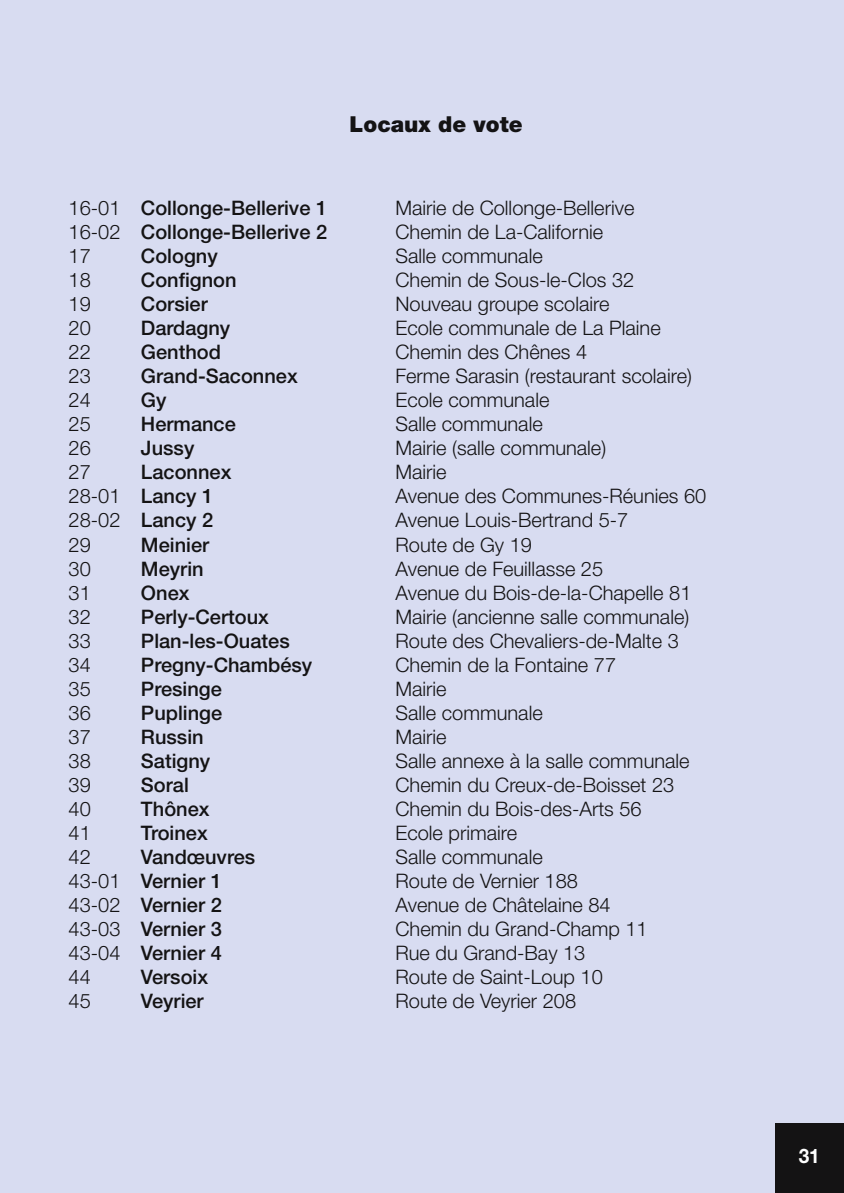
<style>
.page{position:relative;width:844px;height:1193px;background:#fff}
.page>*{position:absolute;margin:0;border:0;box-sizing:border-box;transform-origin:0 0}
.t1{font:900 22px "Helvetica Neue";color:#141314}
.t2{font:20px "Helvetica Neue Light TT";color:#141314}
.t3{font:500 20px "Helvetica Neue";color:#141314}
.t4{font:700 20px "Helvetica Neue";color:#fff;scale:.95 1}
.s1{font-family:"Helvetica Neue Light TT";font-weight:400}
</style>
<div class="page">
<div style="left:0;top:0;width:843px;height:1193px;background:#d8dcf1"></div>
<p class="t1" style="left:349px;top:116px;width:174px">Locaux de vote</p>
<p class="t3" style="left:68px;top:201px;width:260px"><span class="s1">16-01</span> Collonge-Bellerive 1</p>
<p class="t2" style="left:395px;top:201px;width:240px">Mairie de Collonge-Bellerive</p>
<p class="t3" style="left:68px;top:225px;width:260px"><span class="s1">16-02</span> Collonge-Bellerive 2</p>
<p class="t2" style="left:395px;top:225px;width:209px">Chemin de La-Californie</p>
<p class="t2" style="left:68px;top:249px;width:24px">17</p>
<p class="t3" style="left:141px;top:249px;width:78px">Cologny</p>
<p class="t2" style="left:395px;top:249px;width:149px">Salle communale</p>
<p class="t2" style="left:68px;top:273px;width:24px">18</p>
<p class="t3" style="left:141px;top:273px;width:97px">Confignon</p>
<p class="t2" style="left:395px;top:273px;width:240px">Chemin de Sous-le-Clos 32</p>
<p class="t2" style="left:68px;top:297px;width:24px">19</p>
<p class="t3" style="left:141px;top:297px;width:68px">Corsier</p>
<p class="t2" style="left:395px;top:297px;width:215px">Nouveau groupe scolaire</p>
<p class="t2" style="left:68px;top:321px;width:24px">20</p>
<p class="t3" style="left:141px;top:321px;width:91px">Dardagny</p>
<p class="t2" style="left:395px;top:321px;width:266px">Ecole communale de La Plaine</p>
<p class="t2" style="left:68px;top:345px;width:24px">22</p>
<p class="t3" style="left:141px;top:345px;width:81px">Genthod</p>
<p class="t2" style="left:395px;top:345px;width:193px">Chemin des Chênes 4</p>
<p class="t2" style="left:68px;top:369px;width:24px">23</p>
<p class="t3" style="left:141px;top:369px;width:158px">Grand-Saconnex</p>
<p class="t2" style="left:395px;top:369px;width:298px">Ferme Sarasin (restaurant scolaire)</p>
<p class="t2" style="left:68px;top:393px;width:24px">24</p>
<p class="t3" style="left:141px;top:393px;width:27px">Gy</p>
<p class="t2" style="left:395px;top:393px;width:155px">Ecole communale</p>
<p class="t2" style="left:68px;top:417px;width:24px">25</p>
<p class="t3" style="left:141px;top:417px;width:96px">Hermance</p>
<p class="t2" style="left:395px;top:417px;width:149px">Salle communale</p>
<p class="t2" style="left:68px;top:441px;width:24px">26</p>
<p class="t3" style="left:141px;top:441px;width:55px">Jussy</p>
<p class="t2" style="left:395px;top:441px;width:212px">Mairie (salle communale)</p>
<p class="t2" style="left:68px;top:465px;width:24px">27</p>
<p class="t3" style="left:141px;top:465px;width:92px">Laconnex</p>
<p class="t2" style="left:395px;top:465px;width:53px">Mairie</p>
<p class="t3" style="left:68px;top:489px;width:146px"><span class="s1">28-01</span> Lancy 1</p>
<p class="t2" style="left:395px;top:489px;width:312px">Avenue des Communes-Réunies 60</p>
<p class="t3" style="left:68px;top:513px;width:146px"><span class="s1">28-02</span> Lancy 2</p>
<p class="t2" style="left:395px;top:513px;width:234px">Avenue Louis-Bertrand 5-7</p>
<p class="t2" style="left:68px;top:537px;width:24px">29</p>
<p class="t3" style="left:141px;top:537px;width:70px">Meinier</p>
<p class="t2" style="left:395px;top:537px;width:138px">Route de Gy 19</p>
<p class="t2" style="left:68px;top:561px;width:24px">30</p>
<p class="t3" style="left:141px;top:561px;width:64px">Meyrin</p>
<p class="t2" style="left:395px;top:561px;width:209px">Avenue de Feuillasse 25</p>
<p class="t2" style="left:68px;top:585px;width:24px">31</p>
<p class="t3" style="left:141px;top:585px;width:50px">Onex</p>
<p class="t2" style="left:395px;top:585px;width:297px">Avenue du Bois-de-la-Chapelle 81</p>
<p class="t2" style="left:68px;top:609px;width:24px">32</p>
<p class="t3" style="left:141px;top:609px;width:129px">Perly-Certoux</p>
<p class="t2" style="left:395px;top:609px;width:295px">Mairie (ancienne salle communale)</p>
<p class="t2" style="left:68px;top:633px;width:24px">33</p>
<p class="t3" style="left:141px;top:633px;width:150px">Plan-les-Ouates</p>
<p class="t2" style="left:395px;top:633px;width:285px">Route des Chevaliers-de-Malte 3</p>
<p class="t2" style="left:68px;top:657px;width:24px">34</p>
<p class="t3" style="left:141px;top:657px;width:173px">Pregny-Chambésy</p>
<p class="t2" style="left:395px;top:657px;width:222px">Chemin de la Fontaine 77</p>
<p class="t2" style="left:68px;top:681px;width:24px">35</p>
<p class="t3" style="left:141px;top:681px;width:82px">Presinge</p>
<p class="t2" style="left:395px;top:681px;width:53px">Mairie</p>
<p class="t2" style="left:68px;top:705px;width:24px">36</p>
<p class="t3" style="left:141px;top:705px;width:83px">Puplinge</p>
<p class="t2" style="left:395px;top:705px;width:149px">Salle communale</p>
<p class="t2" style="left:68px;top:729px;width:24px">37</p>
<p class="t3" style="left:141px;top:729px;width:64px">Russin</p>
<p class="t2" style="left:395px;top:729px;width:53px">Mairie</p>
<p class="t2" style="left:68px;top:753px;width:24px">38</p>
<p class="t3" style="left:141px;top:753px;width:71px">Satigny</p>
<p class="t2" style="left:395px;top:753px;width:295px">Salle annexe à la salle communale</p>
<p class="t2" style="left:68px;top:777px;width:24px">39</p>
<p class="t3" style="left:141px;top:777px;width:49px">Soral</p>
<p class="t2" style="left:395px;top:777px;width:280px">Chemin du Creux-de-Boisset 23</p>
<p class="t2" style="left:68px;top:801px;width:24px">40</p>
<p class="t3" style="left:141px;top:801px;width:70px">Thônex</p>
<p class="t2" style="left:395px;top:801px;width:247px">Chemin du Bois-des-Arts 56</p>
<p class="t2" style="left:68px;top:825px;width:24px">41</p>
<p class="t3" style="left:141px;top:825px;width:68px">Troinex</p>
<p class="t2" style="left:395px;top:825px;width:123px">Ecole primaire</p>
<p class="t2" style="left:68px;top:849px;width:24px">42</p>
<p class="t3" style="left:141px;top:849px;width:116px">Vandœuvres</p>
<p class="t2" style="left:395px;top:849px;width:149px">Salle communale</p>
<p class="t3" style="left:68px;top:873px;width:155px"><span class="s1">43-01</span> Vernier 1</p>
<p class="t2" style="left:395px;top:873px;width:184px">Route de Vernier 188</p>
<p class="t3" style="left:68px;top:897px;width:155px"><span class="s1">43-02</span> Vernier 2</p>
<p class="t2" style="left:395px;top:897px;width:216px">Avenue de Châtelaine 84</p>
<p class="t3" style="left:68px;top:921px;width:155px"><span class="s1">43-03</span> Vernier 3</p>
<p class="t2" style="left:395px;top:921px;width:253px">Chemin du Grand-Champ 11</p>
<p class="t3" style="left:68px;top:945px;width:155px"><span class="s1">43-04</span> Vernier 4</p>
<p class="t2" style="left:395px;top:945px;width:191px">Rue du Grand-Bay 13</p>
<p class="t2" style="left:68px;top:969px;width:24px">44</p>
<p class="t3" style="left:141px;top:969px;width:69px">Versoix</p>
<p class="t2" style="left:395px;top:969px;width:209px">Route de Saint-Loup 10</p>
<p class="t2" style="left:68px;top:993px;width:24px">45</p>
<p class="t3" style="left:141px;top:993px;width:64px">Veyrier</p>
<p class="t2" style="left:395px;top:993px;width:182px">Route de Veyrier 208</p>
<p class="t4" style="left:798px;top:1148px;width:24px">31</p>
</div>
